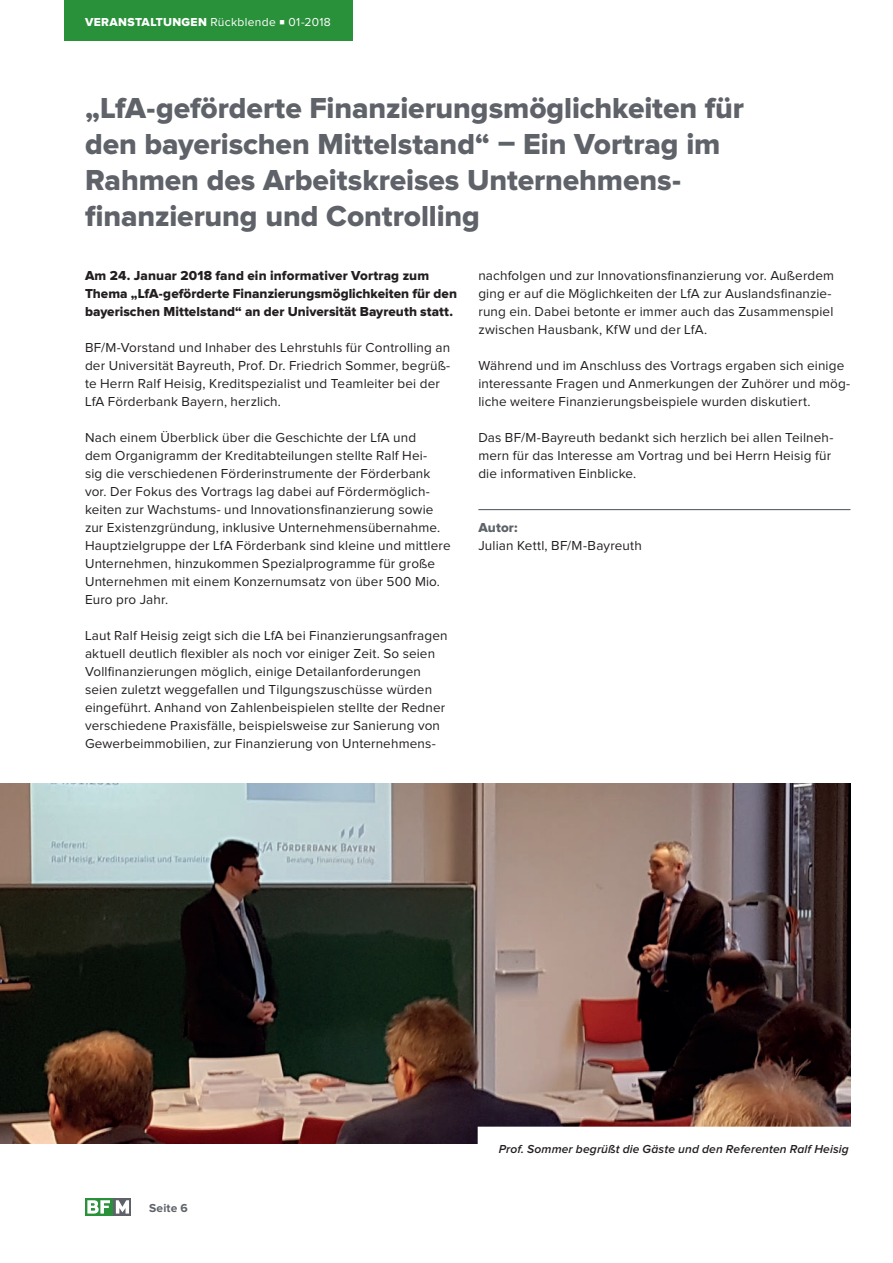
<style>
.page{position:relative;width:893px;height:1263px;background:#fff}
.page>*{position:absolute;margin:0;border:0;box-sizing:border-box;transform-origin:0 0}
.t1{font:30px/36px "Proxima Nova Extrabld";letter-spacing:-.005em;color:#5f6369}
.t2{font:13.5px/18px "Proxima Nova";letter-spacing:.01em;color:#231f20}
.t3{font:13.5px/18px "Proxima Nova Extrabld";letter-spacing:.005em;color:#231f20}
.t4{font:13.5px "Proxima Nova Extrabld";letter-spacing:.01em;color:#5f6369}
.t5{font:italic 600 12px "Proxima Nova";letter-spacing:.01em;color:#231f20}
.t6{font:12px "Proxima Nova";letter-spacing:.025em;color:#fff}
.t7{font:700 12px "Proxima Nova";letter-spacing:.01em;color:#5f6369}
.s1{font-family:"Proxima Nova Extrabld"}
.s2{font-family:"Minion Pro";font-size:15px}
</style>
<div class="page">
<div style="left:64px;top:0;width:288px;height:41px;background:#2a913b"></div>
<img style="left:0;top:784px;width:850px;height:360px">
<hr style="left:478px;top:509px;width:372px;height:1px;background:#5f6369">
<div style="left:478px;top:1127px;width:394px;height:22px;background:#fff"></div>
<div style="left:113px;top:1198px;width:18px;height:18px;background:#5f6369"></div>
<div style="left:85px;top:1198px;width:27px;height:18px;background:#2a913b"></div>
<svg style="left:87px;top:1200px;width:42px;height:13px"></svg>
<p class="t6" style="left:85px;top:16px;width:247px"><span class="s1">VERANSTALTUNGEN</span> Rückblende <span class="s2">■</span> 01-2018</p>
<h1 class="t1" style="left:85px;top:91px;width:660px">„LfA-geförderte Finanzierungsmöglichkeiten für den bayerischen Mittelstand“ – Ein Vortrag im Rahmen des Arbeitskreises Unternehmens&shy;finanzierung und Controlling</h1>
<p class="t3" style="left:85px;top:267px;width:373px">Am 24. Januar 2018 fand ein informativer Vortrag zum<br>Thema „LfA-geförderte Finanzierungsmöglichkeiten für den bayerischen Mittelstand“ an der Universität Bayreuth statt.</p>
<p class="t2" style="left:85px;top:339px;width:367px">BF/M-Vorstand und Inhaber des Lehrstuhls für Controlling an der Universität Bayreuth, Prof. Dr. Friedrich Sommer, begrüß&shy;te Herrn Ralf Heisig, Kreditspezialist und Teamleiter bei der LfA Förderbank Bayern, herzlich.</p>
<p class="t2" style="left:85px;top:429px;width:367px">Nach einem Überblick über die Geschichte der LfA und<br>dem Organigramm der Kreditabteilungen stellte Ralf Hei-<br>sig die verschiedenen Förderinstrumente der Förderbank vor. Der Fokus des Vortrags lag dabei auf Fördermöglich&shy;keiten zur Wachstums- und Innovationsfinanzierung sowie zur Existenzgründung, inklusive Unternehmensübernahme.<br>Hauptzielgruppe der LfA Förderbank sind kleine und mittlere Unternehmen, hinzukommen Spezialprogramme für große Unternehmen mit einem Konzernumsatz von über 500 Mio.<br>Euro pro Jahr.</p>
<p class="t2" style="left:85px;top:627px;width:364px">Laut Ralf Heisig zeigt sich die LfA bei Finanzierungsanfragen aktuell deutlich flexibler als noch vor einiger Zeit. So seien Vollfinanzierungen möglich, einige Detailanforderungen seien zuletzt weggefallen und Tilgungszuschüsse würden eingeführt. Anhand von Zahlenbeispielen stellte der Redner verschiedene Praxisfälle, beispielsweise zur Sanierung von Gewerbeimmobilien, zur Finanzierung von Unternehmens-</p>
<p class="t2" style="left:478px;top:267px;width:357px">nachfolgen und zur Innovationsfinanzierung vor. Außerdem ging er auf die Möglichkeiten der LfA zur Auslandsfinanzie&shy;rung ein. Dabei betonte er immer auch das Zusammenspiel zwischen Hausbank, KfW und der LfA.</p>
<p class="t2" style="left:478px;top:357px;width:373px">Während und im Anschluss des Vortrags ergaben sich einige interessante Fragen und Anmerkungen der Zuhörer und mög&shy;liche weitere Finanzierungsbeispiele wurden diskutiert.</p>
<p class="t2" style="left:478px;top:429px;width:357px">Das BF/M-Bayreuth bedankt sich herzlich bei allen Teilneh&shy;mern für das Interesse am Vortrag und bei Herrn Heisig für die informativen Einblicke.</p>
<p class="t4" style="left:478px;top:521px;width:41px">Autor:</p>
<p class="t2" style="left:478px;top:537px;width:165px">Julian Kettl, BF/M-Bayreuth</p>
<p class="t7" style="left:149px;top:1202px;width:40px">Seite 6</p>
<p class="t5" style="left:499px;top:1144px;width:351px">Prof. Sommer begrüßt die Gäste und den Referenten Ralf Heisig</p>
</div>
